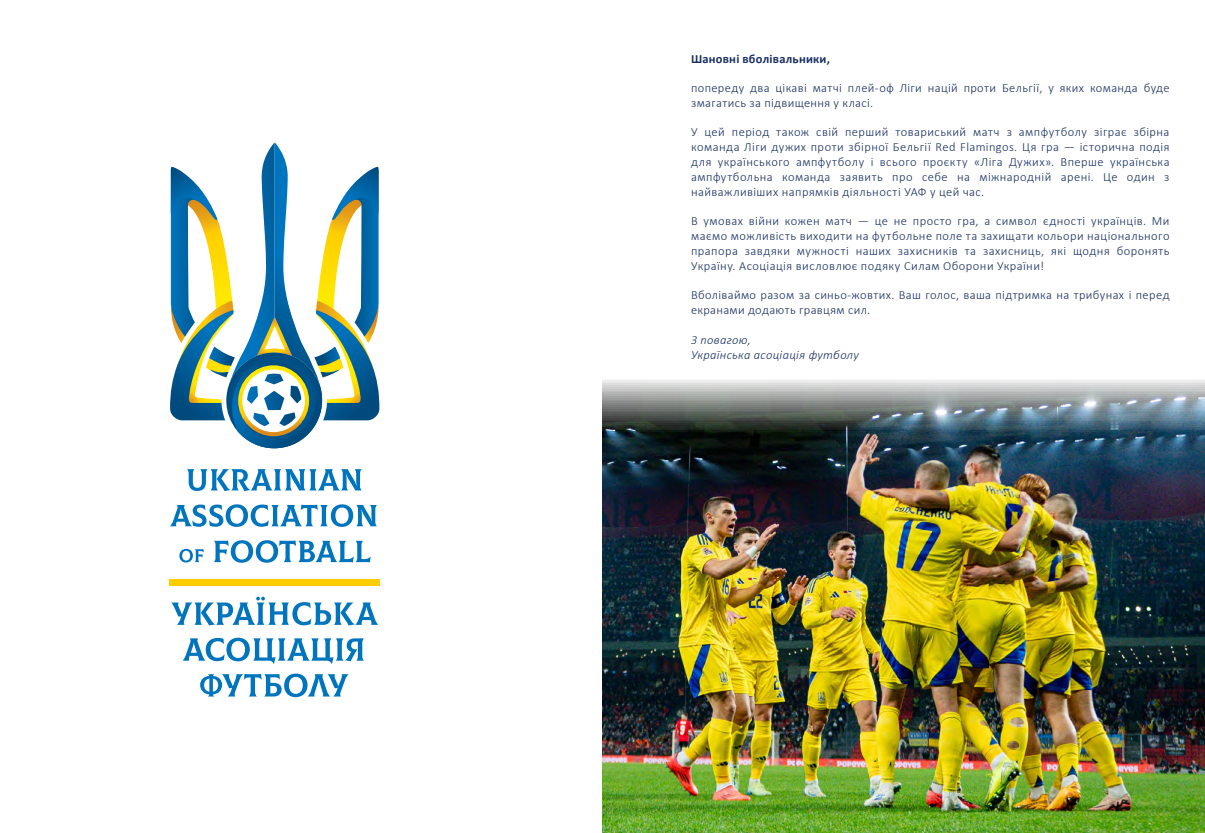
<style>
.page{position:relative;width:1205px;height:833px;background:#fff}
.page>*{position:absolute;margin:0;border:0;box-sizing:border-box;transform-origin:0 0}
.t1{font:300 12.5px/15px "Calibri";letter-spacing:.03em;color:#182f60}
.t2{font:italic 300 12.5px/15px "Calibri";letter-spacing:.025em;color:#182f60}
.t3{font:700 12.5px "Calibri";letter-spacing:.015em;color:#182f60}
</style>
<div class="page">
<svg style="left:187px;top:469px;width:175px;height:22px"></svg>
<svg style="left:170px;top:504px;width:207px;height:23px"></svg>
<svg style="left:179px;top:549px;width:25px;height:13px"></svg>
<svg style="left:214px;top:540px;width:157px;height:23px"></svg>
<div style="left:169px;top:579px;width:211px;height:6px;background:#fecd00"></div>
<svg style="left:171px;top:596px;width:207px;height:29px"></svg>
<svg style="left:183px;top:637px;width:181px;height:27px"></svg>
<svg style="left:200px;top:673px;width:149px;height:24px"></svg>
<svg style="left:170px;top:142px;width:210px;height:306px"></svg>
<img style="left:602px;top:380px;width:603px;height:453px">
<p class="t3" style="left:691px;top:50px;width:140px">Шановні вболівальники,</p>
<p class="t1" style="left:691px;top:80px;width:480px">попереду два цікаві матчі плей-оф Ліги націй проти Бельгії, у яких команда буде змагатись за підвищення у класі.</p>
<p class="t1" style="left:691px;top:124px;width:480px;text-align:justify">У цей період також свій перший товариський матч з ампфутболу зіграє збірна команда Ліги дужих проти збірної Бельгії Red Flamingos. Ця гра — історична подія для українського ампфутболу і всього проєкту «Ліга Дужих». Вперше українська ампфутбольна команда заявить про себе на міжнародній арені. Це один з найважливіших напрямків діяльності УАФ у цей час.</p>
<p class="t1" style="left:691px;top:213px;width:480px;text-align:justify">В умовах війни кожен матч — це не просто гра, а символ єдності українців. Ми маємо можливість виходити на футбольне поле та захищати кольори національного прапора завдяки мужності наших захисників та захисниць, які щодня боронять Україну. Асоціація висловлює подяку Силам Оборони України!</p>
<p class="t1" style="left:691px;top:287px;width:480px">Вболіваймо разом за синьо-жовтих. Ваш голос, ваша підтримка на трибунах і перед екранами додають гравцям сил.</p>
<p class="t2" style="left:691px;top:332px;width:169px">З повагою,<br>Українська асоціація футболу</p>
</div>
